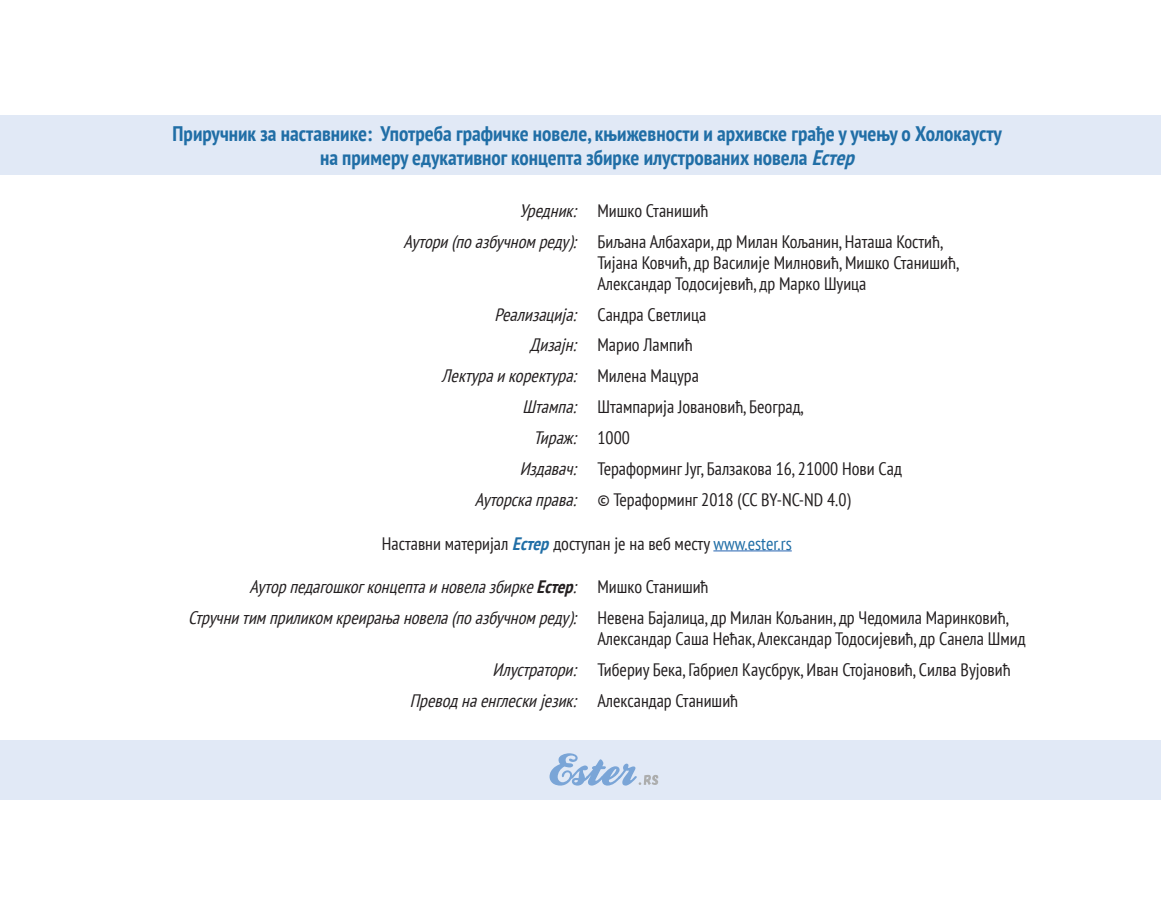
<style>
.page{position:relative;width:1161px;height:919px;background:#fff}
.page>*{position:absolute;margin:0;border:0;box-sizing:border-box;transform-origin:0 0}
.t1{font:700 condensed 21px/24.2px "PT Sans";color:#206ea6;text-align:center}
.t2{font:condensed 18px/30.9px "PT Sans";color:#231f20}
.t3{font:italic condensed 18px/30.9px "PT Sans";color:#231f20}
.s1{font-style:italic}
.s2{font-style:normal}
.s3{font-weight:700;font-style:italic;color:#206ea6}
.s4{color:#206ea6}
.s5{font-weight:700}
</style>
<div class="page">
<div style="left:0;top:115px;width:1161px;height:60px;background:#e1e9f6"></div>
<div style="left:0;top:740px;width:1161px;height:59px;background:#e1e9f6"></div>
<hr style="left:713px;top:550px;width:79px;height:1px;background:#2664b1">
<svg style="left:549px;top:753px;width:109px;height:32px"></svg>
<p class="t1" style="left:173px;top:121px;width:831px">Приручник за наставнике: Употреба графичке новеле, књижевности и архивске грађе у учењу о Холокаусту на примеру едукативног концепта збирке илустрованих новела <span class="s1">Естер</span></p>
<p class="t2" style="left:404px;top:195px;width:541px;text-indent:116px"><span class="s1">Уредник:</span> Мишко Станишић<br><span class="s1">Аутори(поазбучномреду):</span> Биљана Албахари, др Милан Кољанин, Наташа Костић,</p>
<p class="t2" style="left:597px;top:252px;width:363px;line-height:20.7px">Тијана Ковчић, др Василије Милновић, Мишко Станишић,<br>Александар Тодосијевић, др Марко Шуица</p>
<p class="t2" style="left:495px;top:298px;width:213px"><span class="s1">Реализација:</span> Сандра Светлица</p>
<p class="t2" style="left:530px;top:329px;width:165px"><span class="s1">Дизајн:</span> Марио Лампић</p>
<p class="t3" style="left:442px;top:360px;width:259px">Лектураикоректура: <span class="s2">М и л е н а М а ц у р а</span></p>
<p class="t2" style="left:523px;top:391px;width:283px"><span class="s1">Штампа:</span> Штампарија Јовановић, Београд,</p>
<p class="t3" style="left:533px;top:422px;width:49px">Тираж:</p>
<p class="t2" style="left:520px;top:453px;width:384px"><span class="s1">Издавач:</span> Тераформинг Југ, Балзакова 16, 21000 Нови Сад</p>
<p class="t2" style="left:475px;top:483px;width:377px"><span class="s1">Ауторскаправа:</span> © Тераформинг 2018 (CC BY-NC-ND 4.0)</p>
<p class="t2" style="left:382px;top:527px;width:411px">Наставни материјал <span class="s3">Естер</span> доступан је на веб месту <span class="s4">www.ester.rs</span></p>
<p class="t3" style="left:188px;top:571px;width:822px;text-indent:62px">Ауторпедагошкогконцептаиновелазбирке<span class="s5">Естер</span>: <span class="s2">М и ш к о Ст а н и ш и ћ<br></span>Стручнитимприликомкреирањановела(поазбучномреду): <span class="s2">Невена Бајалица, др Милан Кољанин, др Чедомила Маринковић,</span></p>
<p class="t2" style="left:597px;top:622px;width:430px">Александар Саша Нећак, Александар Тодосијевић, др Санела Шмид</p>
<p class="t2" style="left:493px;top:653px;width:519px"><span class="s1">Илустратори:</span> Тибериу Бека, Габриел Каусбрук, Иван Стојановић, Силва Вујовић</p>
<p class="t3" style="left:410px;top:684px;width:330px">Преводнаенглескијезик: <span class="s2">Александар Станишић</span></p>
</div>
